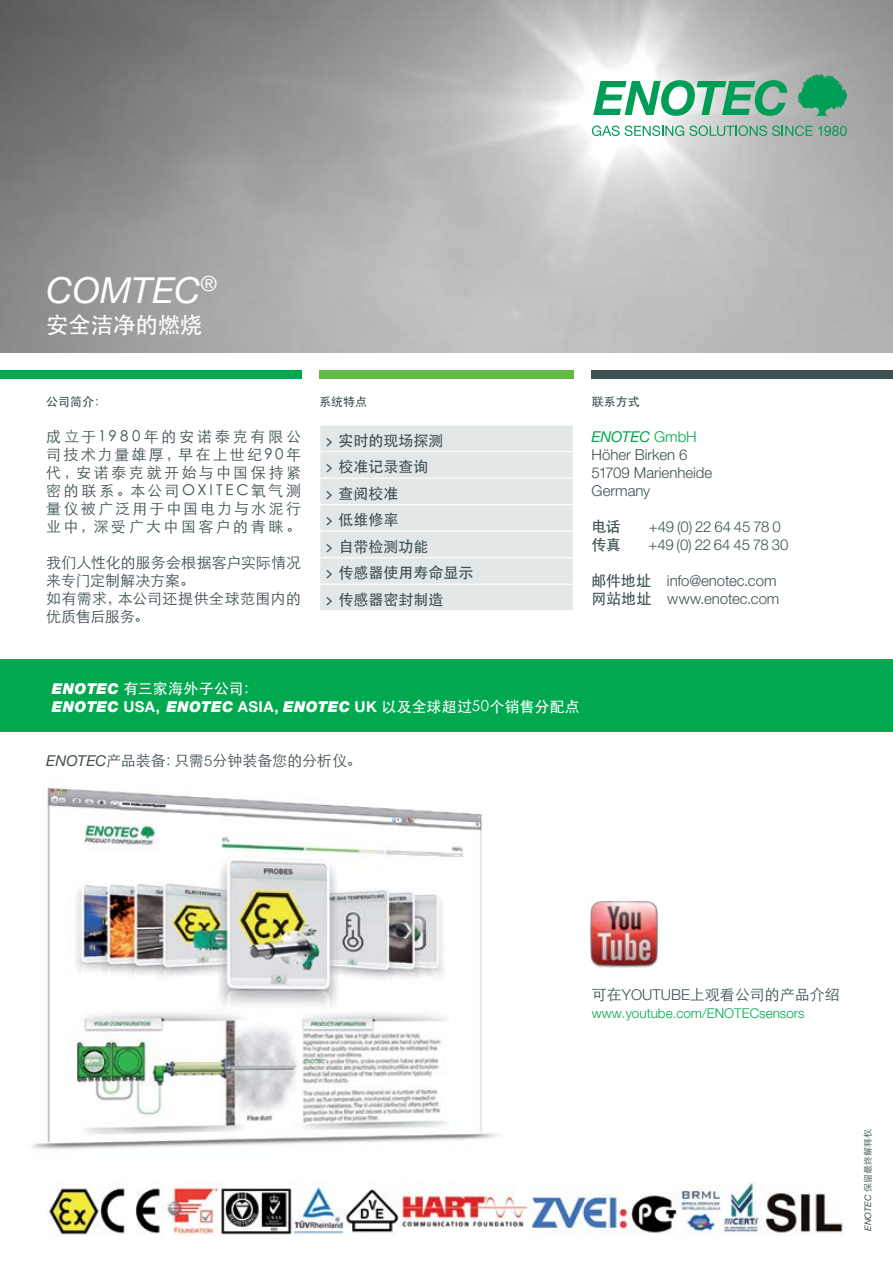
<style>
.page{position:relative;width:893px;height:1263px;background:#fff}
.page>*{position:absolute;margin:0;border:0;box-sizing:border-box;transform-origin:0 0}
.t1{font:italic 36px "Helvetica Neue";color:#fff}
.t2{font:22.5px "ST Heiti";letter-spacing:-.01em;color:#fff}
.t3{font:italic 21px "Helvetica Neue";color:#fff}
.t4{font:15px/18px "ST Xihei";letter-spacing:.02em;color:#3e5052;text-align:justify}
.t5{font:300 15px/18px "Helvetica Neue";letter-spacing:-.005em;color:#3e5052}
.t6{font:15px/26.5px "ST Heiti";color:#3e5052}
.t7{font:15px "ST Xihei";color:#3e5052}
.t8{font:italic 900 15px "Helvetica Neue";letter-spacing:.02em;color:#fff}
.t9{font:15px "ST Heiti";letter-spacing:.01em;color:#fff}
.t10{font:300 13.5px "Helvetica Neue";color:#00a94f}
.t11{font:12px "ST Heiti";color:#3e5052}
.t12{font:9px "ST Xihei";color:#3e5052}
.s1{font-family:"Linotype Aroma SC"}
.s2{font-weight:400;font-style:italic;color:#00a94f}
.s3{color:#00a94f}
.s4{font-family:"ST Heiti";font-weight:400}
.s5{font-family:"Helvetica Neue";font-weight:900;font-style:italic}
.s6{font-weight:700;font-style:normal}
.s7{font-family:"ST Heiti";font-weight:400;font-style:normal}
.s8{font-family:"Helvetica Neue";font-style:italic}
.s9{font-family:"Helvetica Neue";font-weight:300}
</style>
<div class="page">
<img style="left:0;top:0;width:893px;height:352px">
<svg style="left:592px;top:126px;width:255px;height:10px;background:#8ec1aa"></svg>
<svg style="left:593px;top:80px;width:194px;height:36px"></svg>
<svg style="left:798px;top:74px;width:49px;height:42px;background:#3ba274"></svg>
<div style="left:0;top:371px;width:301px;height:8px;background:#00a94f"></div>
<div style="left:319px;top:371px;width:255px;height:8px;background:#62bb46"></div>
<div style="left:592px;top:371px;width:301px;height:8px;background:#3e5052"></div>
<div style="left:320px;top:426px;width:253px;height:184px;background:#e2e8e8"></div>
<hr style="left:319px;top:451px;width:255px;height:1px;background:#fff">
<hr style="left:319px;top:478px;width:255px;height:1px;background:#fff">
<hr style="left:319px;top:504px;width:255px;height:1px;background:#fff">
<hr style="left:319px;top:531px;width:255px;height:1px;background:#fff">
<hr style="left:319px;top:557px;width:255px;height:1px;background:#fff">
<hr style="left:319px;top:584px;width:255px;height:1px;background:#fff">
<div style="left:0;top:660px;width:893px;height:72px;background:#00a94f"></div>
<img style="left:32px;top:780px;width:467px;height:369px">
<img style="left:590px;top:900px;width:68px;height:68px">
<img style="left:46px;top:1182px;width:797px;height:54px">
<h1 class="t1" style="left:47px;top:269px;width:80px">COMTEC</h1>
<h3 class="t3" style="left:200px;top:271px;width:18px">®</h3>
<h2 class="t2" style="left:46px;top:314px;width:158px">安全洁净的燃烧</h2>
<p class="t11" style="left:46px;top:396px;width:62px">公司简介：</p>
<p class="t11" style="left:319px;top:396px;width:49px">系统特点</p>
<p class="t11" style="left:592px;top:396px;width:49px">联系方式</p>
<p class="t4" style="left:46px;top:428px;width:256px">成立于1980年的安诺泰克有限公司技术力量雄厚，早在上世纪90年代，安诺泰克就开始与中国保持紧密的联系。本公司OXITEC氧气测量仪被广泛用于中国电力与水泥行业中，深受广大中国客户的青睐。</p>
<p class="t4" style="left:46px;top:554px;width:256px;text-align:left">我们人性化的服务会根据客户实际情况来专门定制解决方案。<br>如有需求，本公司还提供全球范围内的优质售后服务。</p>
<p class="t6" style="left:326px;top:427px;width:149px"><span class="s1">&gt;</span> 实时的现场探测<br><span class="s1">&gt;</span> 校准记录查询<br><span class="s1">&gt;</span> 查阅校准<br><span class="s1">&gt;</span> 低维修率<br><span class="s1">&gt;</span> 自带检测功能<br><span class="s1">&gt;</span> 传感器使用寿命显示<span class="s1">&gt;</span> 传感器密封制造</p>
<p class="t5" style="left:592px;top:428px;width:122px"><span class="s2">ENOTEC</span> <span class="s3">GmbH<br></span>Höher Birken 6<br>51709 Marienheide<br>Germany</p>
<p class="t6" style="left:592px;top:514px;width:31px">电话</p>
<p class="t5" style="left:649px;top:518px;width:133px">+49 (0) 22 64 45 78 0</p>
<p class="t6" style="left:592px;top:532px;width:31px">传真</p>
<p class="t5" style="left:648px;top:536px;width:142px">+49 (0) 22 64 45 78 30</p>
<p class="t5" style="left:592px;top:572px;width:189px"><span class="s4">邮件地址</span> info@enotec.com<span class="s4">网站地址</span> www.enotec.com</p>
<p class="t9" style="left:52px;top:681px;width:207px"><span class="s5">ENOTEC</span> 有三家海外子公司：</p>
<p class="t8" style="left:52px;top:698px;width:530px">ENOTEC <span class="s6">USA,</span> ENOTEC <span class="s6">ASIA,</span> ENOTEC <span class="s6">UK</span> <span class="s7">以及全球超过50个销售分配点</span></p>
<p class="t7" style="left:46px;top:753px;width:317px"><span class="s8">ENOTEC</span>产品装备：只需<span class="s9">5</span>分钟装备您的分析仪。</p>
<p class="t7" style="left:592px;top:987px;width:250px">可在<span class="s9">YOUTUBE</span>上观看公司的产品介绍</p>
<p class="t10" style="left:592px;top:1005px;width:214px">www.youtube.com/ENOTECsensors</p>
<p class="t12" style="left:863px;top:1230px;width:103px;rotate:-90deg"><span class="s8">ENOTEC</span> 保留最终解释权</p>
</div>
